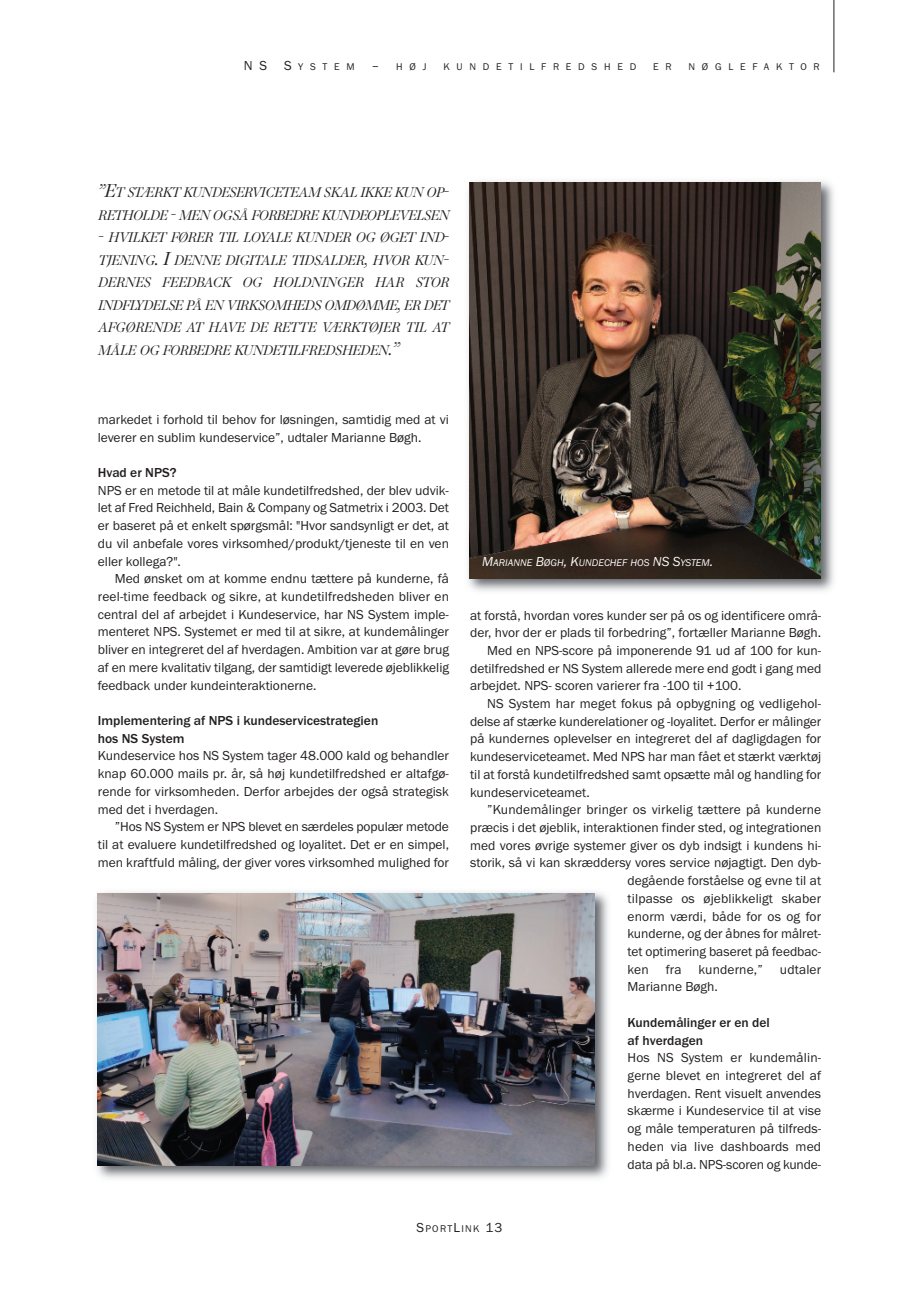
<style>
.page{position:relative;width:919px;height:1289px;background:#fff}
.page>*{position:absolute;margin:0;border:0;box-sizing:border-box;transform-origin:0 0}
.t1{font:italic 14.1px/22.5px "Venti Quattro";letter-spacing:-.005em;color:#231f20}
.t2{font:13.5px/17.7px "Franklin Gothic";color:#231f20}
.t3{font:500 13.5px "Franklin Gothic";color:#231f20}
.t4{font:10.2px "Franklin Gothic";letter-spacing:.665em;color:#231f20}
.t5{font:italic 10.2px "Franklin Gothic";color:#fff}
.s1{font-size:13.5px}
.s2{font-size:18.75px}
.s3{font-weight:500}
</style>
<div class="page">
<hr style="left:833px;top:0;width:1px;height:72px;background:#231f20">
<img style="left:468px;top:181px;width:366px;height:410px">
<img style="left:469px;top:183px;width:351px;height:395px">
<img style="left:96px;top:892px;width:512px;height:287px">
<img style="left:98px;top:893px;width:496px;height:272px">
<p class="t2" style="left:244px;top:58px;width:25px">N S</p>
<p class="t4" style="left:284px;top:63px;width:72px"><span class="s1">S</span>YSTEM</p>
<p class="t4" style="left:371px;top:63px;width:56px"><span class="s1">–</span> HØJ</p>
<p class="t4" style="left:443px;top:63px;width:194px">KUNDETILFREDSHED</p>
<p class="t4" style="left:653px;top:63px;width:20px">E R</p>
<p class="t4" style="left:688px;top:63px;width:133px">NØGLEFAKTOR</p>
<p class="t1" style="left:98px;top:183px;width:352px"><span class="s2">”E</span>T STÆRKT KUNDESERVICETEAM SKAL IKKE KUN OP<span class="s2">-<br></span>RETHOLDE <span class="s2">-</span> MEN OGSÅ FORBEDRE KUNDEOPLEVELSEN</p>
<p class="t1" style="left:98px;top:228px;width:352px;text-align:justify"><span class="s2">-</span> HVILKET FØRER TIL LOYALE KUNDER OG ØGET IND<span class="s2">-</span>TJENING<span class="s2">. I</span> DENNE DIGITALE TIDSALDER<span class="s2">,</span> HVOR KUN<span class="s2">-</span>DERNES FEEDBACK OG HOLDNINGER HAR STOR INDFLYDELSE PÅ EN VIRKSOMHEDS OMDØMME<span class="s2">,</span> ER DET AFGØRENDE AT HAVE DE RETTE VÆRKTØJER TIL AT MÅLE OG FORBEDRE KUNDETILFREDSHEDEN<span class="s2">.”</span></p>
<p class="t2" style="left:98px;top:411px;width:352px">markedet i forhold til behov for løsningen, samtidig med at vi leverer en sublim kundeservice”, udtaler Marianne Bøgh.</p>
<p class="t3" style="left:98px;top:468px;width:80px">Hvad er NPS?</p>
<p class="t2" style="left:98px;top:482px;width:352px">NPS er en metode til at måle kundetilfredshed, der blev udvik-</p>
<p class="t2" style="left:98px;top:500px;width:352px">let af Fred Reichheld, Bain &amp; Company og Satmetrix i 2003. Det</p>
<p class="t2" style="left:98px;top:518px;width:353px">er baseret på et enkelt spørgsmål: "Hvor sandsynligt er det, at</p>
<p class="t2" style="left:98px;top:535px;width:352px">du vil anbefale vores virksomhed/produkt/tjeneste til en ven</p>
<p class="t2" style="left:98px;top:553px;width:85px">eller kollega?".</p>
<p class="t2" style="left:115px;top:571px;width:335px">Med ønsket om at komme endnu tættere på kunderne, få</p>
<p class="t2" style="left:98px;top:588px;width:352px">reel-time feedback og sikre, at kundetilfredsheden bliver en</p>
<p class="t2" style="left:98px;top:606px;width:352px">central del af arbejdet i Kundeservice, har NS System imple-</p>
<p class="t2" style="left:98px;top:624px;width:352px">menteret NPS. Systemet er med til at sikre, at kundemålinger</p>
<p class="t2" style="left:98px;top:642px;width:352px">bliver en integreret del af hverdagen. Ambition var at gøre brug</p>
<p class="t2" style="left:98px;top:659px;width:352px">af en mere kvalitativ tilgang, der samtidigt leverede øjeblikkelig</p>
<p class="t2" style="left:98px;top:677px;width:220px">feedback under kundeinteraktionerne.</p>
<p class="t3" style="left:98px;top:715px;width:282px">Implementering af NPS i kundeservicestrategien</p>
<p class="t3" style="left:98px;top:733px;width:88px">hos NS System</p>
<p class="t2" style="left:98px;top:748px;width:352px">Kundeservice hos NS System tager 48.000 kald og behandler</p>
<p class="t2" style="left:98px;top:765px;width:352px">knap 60.000 mails pr. år, så høj kundetilfredshed er altafgø-</p>
<p class="t2" style="left:98px;top:783px;width:352px">rende for virksomheden. Derfor arbejdes der også strategisk</p>
<p class="t2" style="left:98px;top:801px;width:122px">med det i hverdagen.</p>
<p class="t2" style="left:115px;top:819px;width:335px">”Hos NS System er NPS blevet en særdeles populær metode</p>
<p class="t2" style="left:98px;top:836px;width:353px">til at evaluere kundetilfredshed og loyalitet. Det er en simpel,</p>
<p class="t2" style="left:98px;top:854px;width:352px">men kraftfuld måling, der giver vores virksomhed mulighed for</p>
<p class="t5" style="left:482px;top:556px;width:233px"><span class="s1">M</span>ARIANNE <span class="s1">B</span>ØGH<span class="s1">, K</span>UNDECHEF HOS <span class="s1">NS S</span>YSTEM<span class="s1">.</span></p>
<p class="t2" style="left:470px;top:607px;width:352px">at forstå, hvordan vores kunder ser på os og identificere områ-</p>
<p class="t2" style="left:470px;top:625px;width:352px">der, hvor der er plads til forbedring”, fortæller Marianne Bøgh.</p>
<p class="t2" style="left:487px;top:642px;width:335px">Med en NPS-score på imponerende 91 ud af 100 for kun -</p>
<p class="t2" style="left:470px;top:660px;width:352px">detilfredshed er NS System allerede mere end godt i gang med</p>
<p class="t2" style="left:470px;top:678px;width:273px">arbejdet. NPS- scoren varierer fra -100 til +100.</p>
<p class="t2" style="left:487px;top:695px;width:335px">NS System har meget fokus på opbygning og vedligehol-</p>
<p class="t2" style="left:470px;top:713px;width:353px">delse af stærke kunderelationer og -loyalitet. Derfor er målinger</p>
<p class="t2" style="left:470px;top:731px;width:352px">på kundernes oplevelser en integreret del af dagligdagen for</p>
<p class="t2" style="left:470px;top:749px;width:352px">kundeserviceteamet. Med NPS har man fået et stærkt værktøj</p>
<p class="t2" style="left:470px;top:766px;width:352px">til at forstå kundetilfredshed samt opsætte mål og handling for</p>
<p class="t2" style="left:470px;top:784px;width:121px">kundeserviceteamet.</p>
<p class="t2" style="left:487px;top:802px;width:335px">”Kundemålinger bringer os virkelig tættere på kunderne</p>
<p class="t2" style="left:470px;top:819px;width:352px">præcis i det øjeblik, interaktionen finder sted, og integrationen</p>
<p class="t2" style="left:470px;top:837px;width:352px">med vores øvrige systemer giver os dyb indsigt i kundens hi-</p>
<p class="t2" style="left:470px;top:855px;width:352px">storik, så vi kan skræddersy vores service nøjagtigt. Den dyb-</p>
<p class="t2" style="left:627px;top:872px;width:195px">degående forståelse og evne til at</p>
<p class="t2" style="left:627px;top:890px;width:195px">tilpasse os øjeblikkeligt skaber</p>
<p class="t2" style="left:627px;top:908px;width:195px">enorm værdi, både for os og for</p>
<p class="t2" style="left:627px;top:926px;width:195px">kunderne, og der åbnes for målret-</p>
<p class="t2" style="left:627px;top:943px;width:195px">tet optimering baseret på feedbac-</p>
<p class="t2" style="left:627px;top:961px;width:23px">ken</p>
<p class="t2" style="left:665px;top:961px;width:17px">fra</p>
<p class="t2" style="left:698px;top:961px;width:66px">kunderne,”</p>
<p class="t2" style="left:779px;top:961px;width:43px">udtaler</p>
<p class="t2" style="left:627px;top:979px;width:92px">Marianne Bøgh.</p>
<p class="t2" style="left:627px;top:1014px;width:195px"><span class="s3">Kundemålinger er en del<br>af hverdagen<br></span>Hos NS System er kundemålin&shy;gerne blevet en integreret del af hverdagen. Rent visuelt anvendes skærme i Kundeservice til at vise og måle temperaturen på tilfreds&shy;heden via live dashboards med data på bl.a. NPS-scoren og kunde-</p>
<p class="t4" style="left:416px;top:1224px;width:88px"><span class="s1">S</span>PORT<span class="s1">L</span>INK <span class="s1">13</span></p>
</div>
